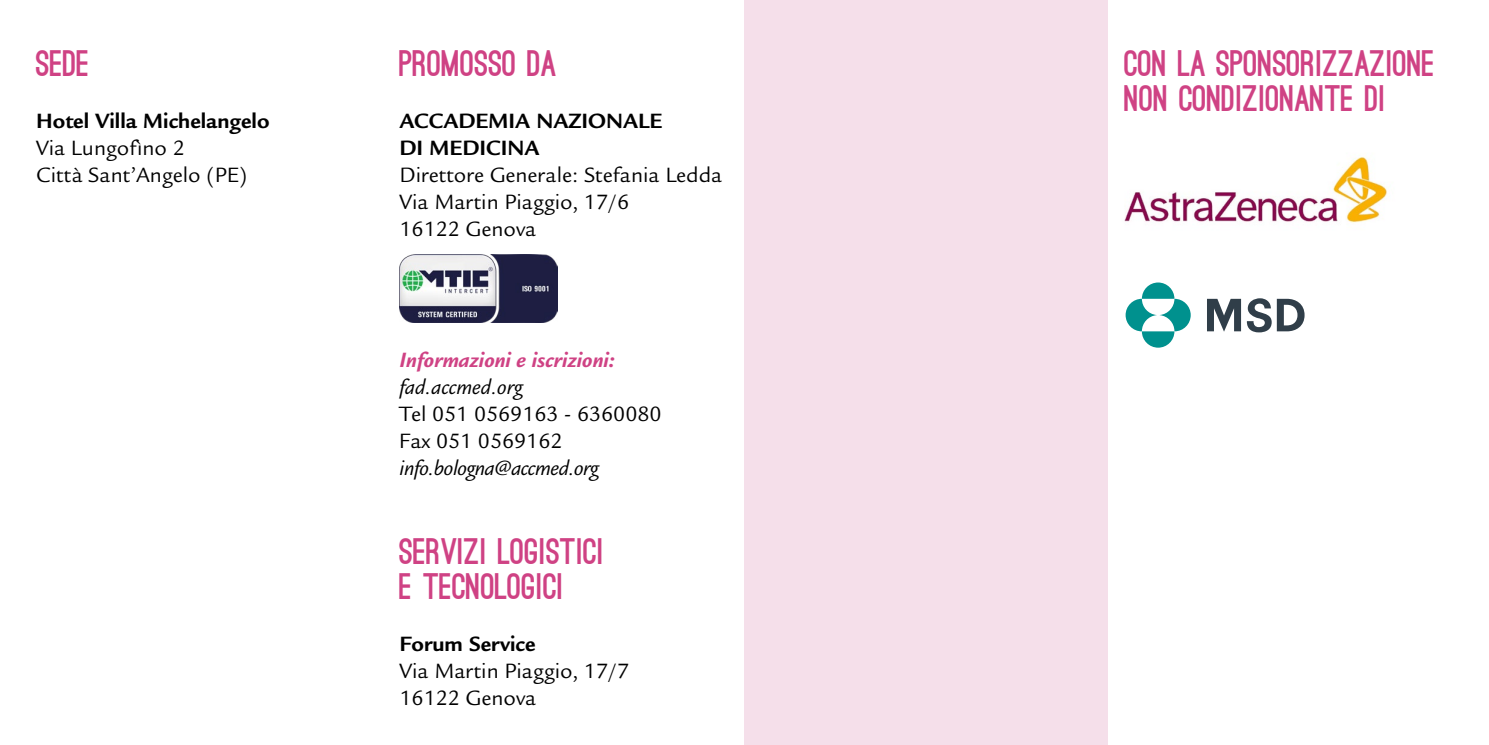
<style>
.page{position:relative;width:1489px;height:745px;background:#fff}
.page>*{position:absolute;margin:0;border:0;box-sizing:border-box;transform-origin:0 0}
.t1{font:900 35px/35px "Accmed Ostrich Sans";color:#cf4284}
.t2{font:22.5px/27px "Legacy Sans Std";color:#000}
.t3{font:700 22.5px/27px "Legacy Sans Std";color:#000}
.t4{font:italic 700 22.5px "Legacy Sans Std";color:#cf4284}
.t5{font:italic 22.5px "Legacy Sans Std";letter-spacing:-.02em;color:#000}
.t6{font:italic 22.5px "Legacy Sans Std";color:#000}
</style>
<div class="page">
<div style="left:744px;top:0;width:363px;height:744px;background:#f5dfea"></div>
<hr style="left:744px;top:0;width:744px;height:1px;background:#cf4284">
<hr style="left:381px;top:0;width:363px;height:1px;background:#f5dfea">
<img style="left:399px;top:254px;width:158px;height:68px">
<img style="left:1124px;top:157px;width:263px;height:66px">
<svg style="left:1141px;top:282px;width:33px;height:16px"></svg>
<svg style="left:1141px;top:331px;width:33px;height:16px"></svg>
<svg style="left:1125px;top:298px;width:31px;height:33px"></svg>
<svg style="left:1159px;top:298px;width:31px;height:33px"></svg>
<svg style="left:1207px;top:298px;width:33px;height:33px"></svg>
<svg style="left:1246px;top:298px;width:58px;height:34px"></svg>
<h1 class="t1" style="left:36px;top:45px;width:55px">SEDE</h1>
<p class="t3" style="left:36px;top:107px;width:235px">Hotel Villa Michelangelo</p>
<p class="t2" style="left:36px;top:134px;width:212px">Via Lungofìno 2<br>Città Sant’Angelo (PE)</p>
<h1 class="t1" style="left:399px;top:45px;width:158px">PROMOSSO DA</h1>
<p class="t3" style="left:399px;top:107px;width:264px">ACCADEMIA NAZIONALE<br>DI MEDICINA</p>
<p class="t2" style="left:399px;top:161px;width:324px">Direttore Generale: Stefania Ledda<br>Via Martin Piaggio, 17/6<br>16122 Genova</p>
<p class="t4" style="left:399px;top:347px;width:217px">Informazioni e iscrizioni:</p>
<p class="t6" style="left:399px;top:374px;width:125px">fad.accmed.org</p>
<p class="t2" style="left:399px;top:400px;width:263px">Tel 051 0569163 - 6360080<br>Fax 051 0569162</p>
<p class="t5" style="left:399px;top:455px;width:201px">info.bologna@accmed.org</p>
<h1 class="t1" style="left:399px;top:533px;width:206px">SERVIZI LOGISTICI<br>E TECNOLOGICI</h1>
<p class="t3" style="left:399px;top:630px;width:137px">Forum Service</p>
<p class="t2" style="left:399px;top:657px;width:231px">Via Martin Piaggio, 17/7<br>16122 Genova</p>
<h1 class="t1" style="left:1124px;top:45px;width:312px">CON LA SPONSORIZZAZIONE<br>NON CONDIZIONANTE DI</h1>
</div>
